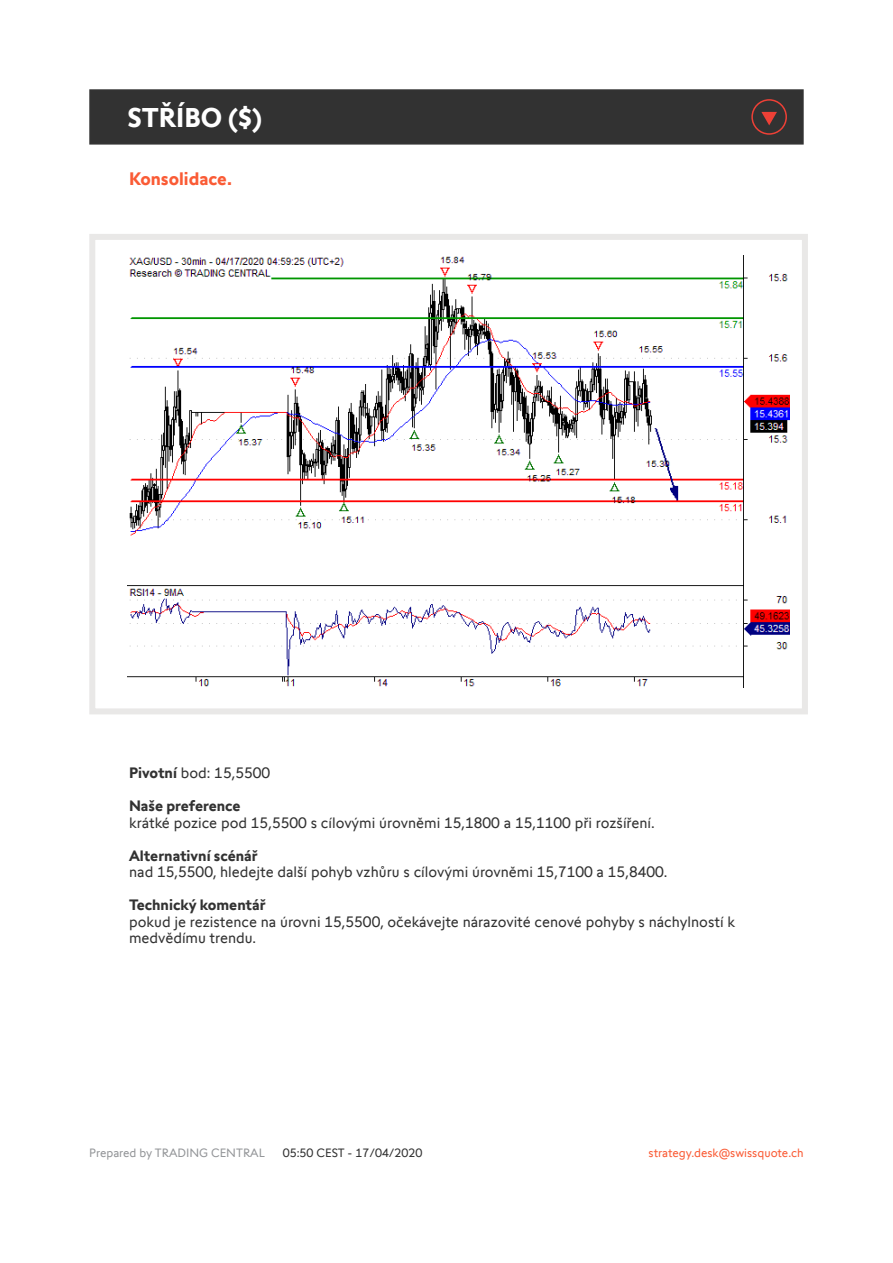
<style>
.page{position:relative;width:893px;height:1263px;background:#fff}
.page>*{position:absolute;margin:0;border:0;box-sizing:border-box;transform-origin:0 0}
.t1{font:700 27px "Swissquote CT";color:#fff}
.t2{font:700 18px "Swissquote CT";color:#fa5b35}
.t3{font:15px/16.5px "Swissquote CT";color:#323232}
.t4{font:700 15px "Swissquote CT";color:#323232}
.t5{font:12px "Swissquote CT";color:#fa5b35}
.t6{font:12px "Swissquote CT";color:#939598}
.t7{font:12px "Swissquote CT";color:#323232}
.s1{font-weight:700}
</style>
<div class="page">
<div style="left:89px;top:234px;width:719px;height:480px;border:6px solid #e9e8e7"></div>
<div style="left:89px;top:89px;width:715px;height:56px;background:#323232;border:2px solid #323232"></div>
<img style="left:128px;top:255px;width:661px;height:432px">
<svg style="left:751px;top:99px;width:36px;height:36px"></svg>
<h1 class="t1" style="left:128px;top:101px;width:136px">STŘÍBO ($)</h1>
<p class="t2" style="left:129px;top:168px;width:104px">Konsolidace.</p>
<p class="t3" style="left:129px;top:765px;width:143px"><span class="s1">Pivotní</span> bod: 15,5500</p>
<p class="t4" style="left:129px;top:797px;width:113px">Naše preference</p>
<p class="t3" style="left:129px;top:814px;width:527px">krátké pozice pod 15,5500 s cílovými úrovněmi 15,1800 a 15,1100 při rozšíření.</p>
<p class="t4" style="left:129px;top:846px;width:130px">Alternativní scénář</p>
<p class="t3" style="left:129px;top:864px;width:540px">nad 15,5500, hledejte další pohyb vzhůru s cílovými úrovněmi 15,7100 a 15,8400.</p>
<p class="t4" style="left:129px;top:896px;width:138px">Technický komentář</p>
<p class="t3" style="left:129px;top:913px;width:608px">pokud je rezistence na úrovni 15,5500, očekávejte nárazovité cenové pohyby s náchylností k medvědímu trendu.</p>
<p class="t6" style="left:89px;top:1145px;width:177px">Prepared by TRADING CENTRAL</p>
<p class="t7" style="left:283px;top:1145px;width:141px">05:50 CEST - 17/04/2020</p>
<p class="t5" style="left:649px;top:1145px;width:157px">strategy.desk@swissquote.ch</p>
</div>
